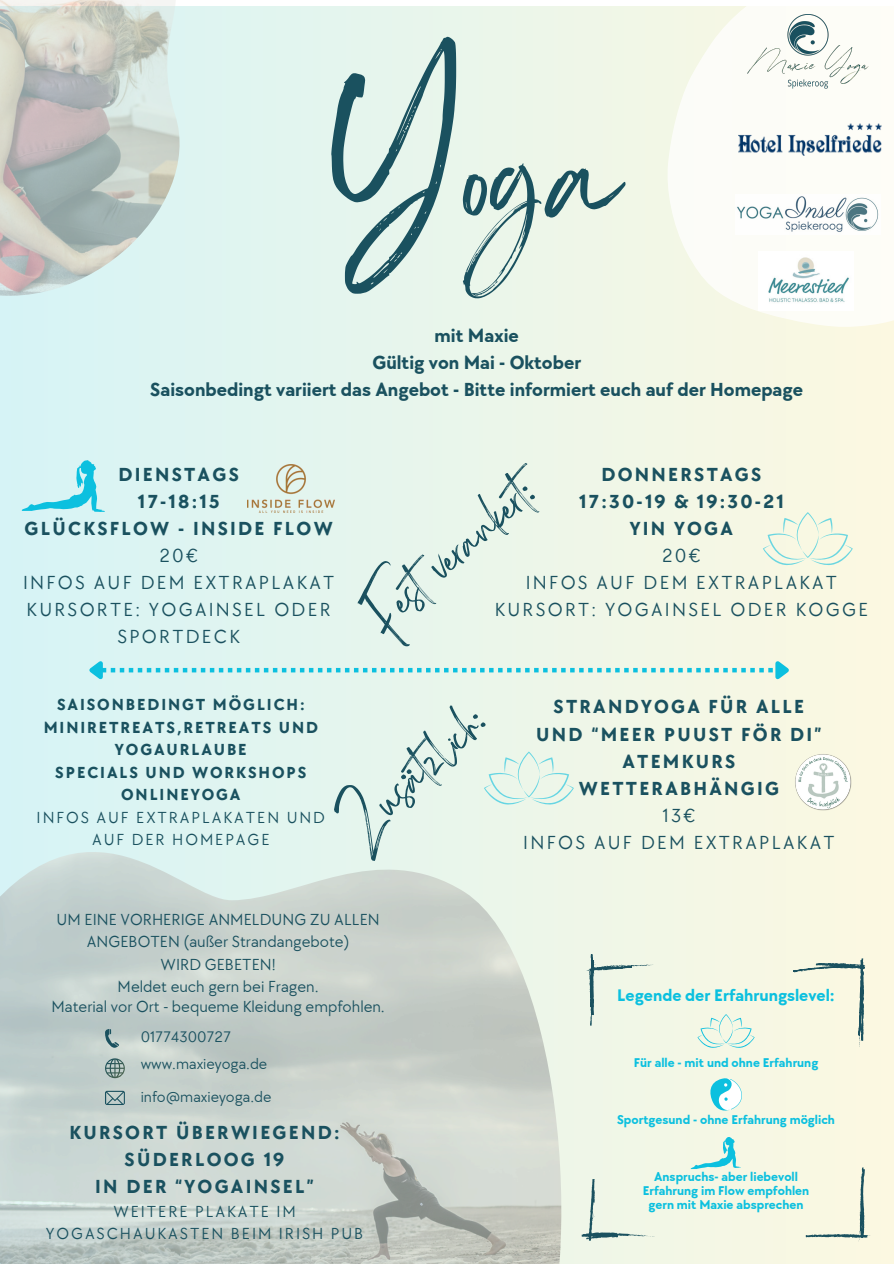
<style>
.page{position:relative;width:894px;height:1264px;background:#fff}
.page>*{position:absolute;margin:0;border:0;box-sizing:border-box;transform-origin:0 0}
.t1{font:150px "Sisterhood";color:#1a515f}
.t2{font:45px "Sisterhood";color:#1a515f}
.t3{font:19.5px/27px "TT Chocolates";letter-spacing:.115em;color:#1a515f;text-align:center}
.t4{font:700 19.5px/27px "TT Chocolates";letter-spacing:.115em;color:#1a515f;text-align:center}
.t5{font:700 19.5px/27px "TT Chocolates";color:#1a515f;text-align:center}
.t6{font:700 17.25px "TT Chocolates";color:#0cc0df}
.t7{font:16.5px/22.5px "TT Chocolates";color:#1a515f;text-align:center}
.t8{font:700 16.5px/22.5px "TT Chocolates";letter-spacing:.115em;color:#1a515f;text-align:center}
.t9{font:16.5px/22.5px "TT Chocolates";letter-spacing:.115em;color:#1a515f;text-align:center}
.t10{font:15.75px "TT Chocolates";color:#1a515f}
.t11{font:700 13.05px "TT Chocolates";color:#0cc0df}
.s1{font-weight:700}
.s2{font-weight:400}
</style>
<div class="page">
<div style="left:0;top:7px;width:893px;height:1256px;background:linear-gradient(to right,#d6f3f6,#fcf8e1)"></div>
<img style="left:0;top:851px;width:561px;height:412px">
<img style="left:0;top:0;width:179px;height:296px">
<svg style="left:105px;top:1058px;width:20px;height:20px"></svg>
<svg style="left:105px;top:1090px;width:20px;height:14px"></svg>
<svg style="left:105px;top:1028px;width:14px;height:19px"></svg>
<svg style="left:667px;top:6px;width:226px;height:321px"></svg>
<img style="left:741px;top:6px;width:132px;height:90px">
<div style="left:581px;top:954px;width:289px;height:287px;background:#f5f7e4"></div>
<svg style="left:708px;top:1078px;width:35px;height:33px"></svg>
<svg style="left:762px;top:512px;width:90px;height:53px;background:#ebf4e2"></svg>
<svg style="left:689px;top:1136px;width:51px;height:33px;background:#bde9e3"></svg>
<svg style="left:22px;top:460px;width:83px;height:51px;background:#a4e6ee"></svg>
<svg style="left:697px;top:1014px;width:57px;height:33px;background:#e0f2e3"></svg>
<svg style="left:483px;top:751px;width:90px;height:53px;background:#e0f3e8"></svg>
<img style="left:738px;top:124px;width:143px;height:31px">
<img style="left:735px;top:194px;width:145px;height:41px">
<img style="left:792px;top:751px;width:61px;height:61px">
<img style="left:247px;top:464px;width:87px;height:48px">
<svg style="left:84px;top:657px;width:710px;height:29px;background:#d5f0ea"></svg>
<img style="left:758px;top:251px;width:95px;height:59px">
<h3 class="t1" style="left:333px;top:137px;width:288px">Yoga</h3>
<h3 class="t5" style="left:150px;top:323px;width:654px">mit Maxie<br>Gültig von Mai - Oktober<br>Saisonbedingt variiert das Angebot - Bitte informiert euch auf der Homepage</h3>
<p class="t2" style="left:366px;top:616px;width:210px;rotate:-42deg">Fest verankert:</p>
<p class="t3" style="left:23px;top:461px;width:313px"><span class="s1">DIENSTAGS<br>17-18:15<br>GLÜCKSFLOW - INSIDE FLOW<br></span>20€<br>INFOS AUF DEM EXTRAPLAKAT<br>KURSORTE: YOGAINSEL ODER<br>SPORTDECK</p>
<p class="t3" style="left:494px;top:461px;width:375px"><span class="s1">DONNERSTAGS<br>17:30-19 &amp; 19:30-21<br>YIN YOGA<br></span>20€<br>INFOS AUF DEM EXTRAPLAKAT<br>KURSORT: YOGAINSEL ODER KOGGE</p>
<p class="t8" style="left:37px;top:694px;width:290px">SAISONBEDINGT MÖGLICH:<br>MINIRETREATS,RETREATS UND<br>YOGAURLAUBE<br>SPECIALS UND WORKSHOPS<br>ONLINEYOGA<br><span class="s2">INFOS AUF EXTRAPLAKATEN UND<br>AUF DER HOMEPAGE</span></p>
<h5 class="t2" style="left:342px;top:826px;width:179px;rotate:-43deg">Zusätzlich:</h5>
<p class="t7" style="left:56px;top:908px;width:325px">UM EINE VORHERIGE ANMELDUNG ZU ALLEN<br>ANGEBOTEN (außer Strandangebote)<br>WIRD GEBETEN!</p>
<p class="t7" style="left:118px;top:976px;width:202px">Meldet euch gern bei Fragen.</p>
<p class="t7" style="left:51px;top:995px;width:335px">Material vor Ort - bequeme Kleidung empfohlen.</p>
<p class="t10" style="left:141px;top:1027px;width:92px">01774300727</p>
<p class="t10" style="left:141px;top:1055px;width:128px">www.maxieyoga.de</p>
<p class="t10" style="left:141px;top:1087px;width:132px">info@maxieyoga.de</p>
<p class="t4" style="left:69px;top:1119px;width:271px">KURSORT ÜBERWIEGEND:<br>SÜDERLOOG 19<br>IN DER “YOGAINSEL”</p>
<p class="t9" style="left:46px;top:1200px;width:319px">WEITERE PLAKATE IM<br>YOGASCHAUKASTEN BEIM IRISH PUB</p>
<p class="t4" style="left:523px;top:694px;width:313px">STRANDYOGA FÜR ALLE<br>UND “MEER PUUST FÖR DI”<br>ATEMKURS<br>WETTERABHÄNGIG<br><span class="s2">13€<br>INFOS AUF DEM EXTRAPLAKAT</span></p>
<p class="t6" style="left:617px;top:985px;width:219px">Legende der Erfahrungslevel:</p>
<p class="t11" style="left:633px;top:1055px;width:186px">Für alle - mit und ohne Erfahrung</p>
<p class="t11" style="left:617px;top:1112px;width:219px">Sportgesund - ohne Erfahrung möglich</p>
<h1 class="t11" style="left:654px;top:1168px;width:145px">Anspruchs- aber liebevoll</h1>
<h4 class="t11" style="left:642px;top:1183px;width:168px">Erfahrung im Flow empfohlen</h4>
<h2 class="t11" style="left:648px;top:1197px;width:156px">gern mit Maxie absprechen</h2>
</div>
